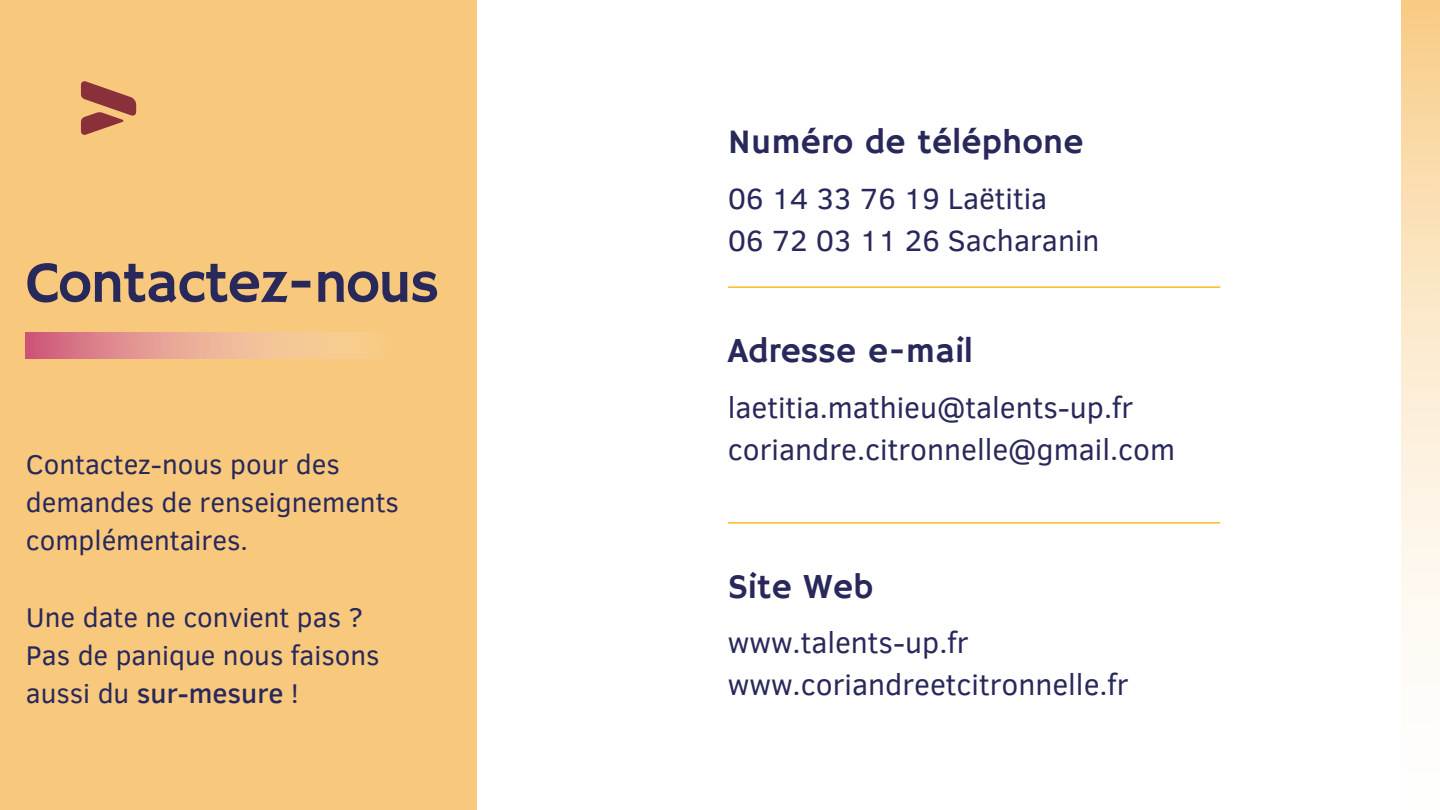
<style>
.page{position:relative;width:1440px;height:810px;background:#fff}
.page>*{position:absolute;margin:0;border:0;box-sizing:border-box;transform-origin:0 0}
.t1{font:58.5px "Hammersmith One";letter-spacing:-.035em;color:#28285b}
.t2{font:35px "Hammersmith One";color:#28285b}
.t3{font:30px/42px "Clear Sans";color:#28285b}
.t4{font:27.8px/38.2px "Clear Sans";color:#28285b}
.s1{font-weight:500}
</style>
<div class="page">
<div style="left:0;top:0;width:477px;height:810px;background:#f8c87c"></div>
<svg style="left:26px;top:332px;width:351px;height:26px;background:#e8a590"></svg>
<hr style="left:729px;top:286px;width:491px;height:2px;background:#ffb923">
<hr style="left:729px;top:522px;width:491px;height:2px;background:#ffb923">
<svg style="left:81px;top:81px;width:55px;height:54px"></svg>
<div style="left:1401px;top:0;width:39px;height:810px;background:linear-gradient(to bottom,#f9d193,#fff)"></div>
<h1 class="t1" style="left:26px;top:249px;width:415px">Contactez-nous</h1>
<p class="t4" style="left:26px;top:444px;width:375px">Contactez-nous pour des demandes de renseignements complémentaires.</p>
<p class="t4" style="left:26px;top:597px;width:355px">Une date ne convient pas ?<br>Pas de panique nous faisons aussi du <span class="s1">sur-mesure</span> !</p>
<p class="t2" style="left:728px;top:122px;width:357px">Numéro de téléphone</p>
<p class="t3" style="left:728px;top:176px;width:373px">06 14 33 76 19 Laëtitia<br>06 72 03 11 26 Sacharanin</p>
<p class="t2" style="left:728px;top:330px;width:247px">Adresse e-mail</p>
<p class="t3" style="left:728px;top:385px;width:449px">laetitia.mathieu@talents-up.fr coriandre.citronnelle@gmail.com</p>
<p class="t2" style="left:728px;top:566px;width:147px">Site Web</p>
<p class="t3" style="left:728px;top:620px;width:402px">www.talents-up.fr www.coriandreetcitronnelle.fr</p>
</div>
